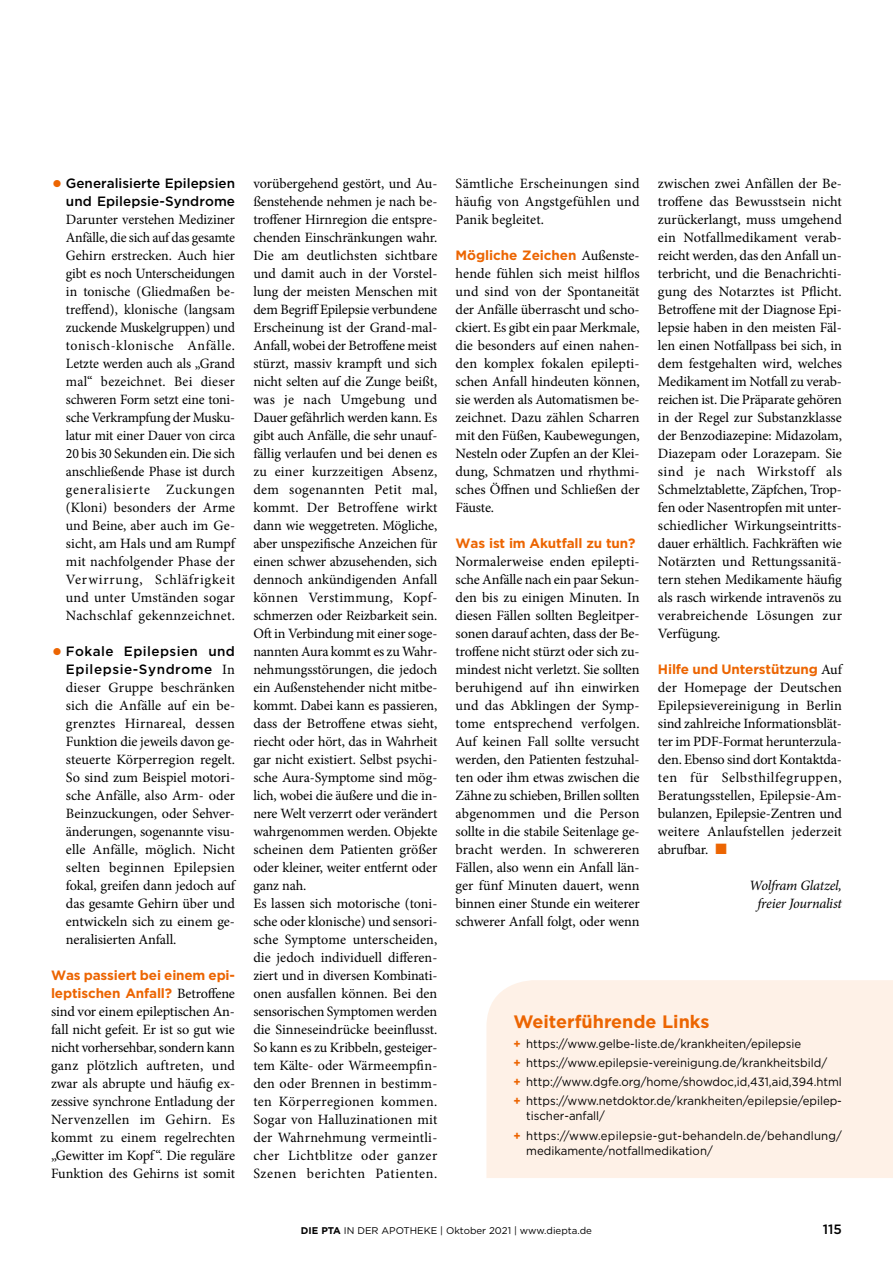
<style>
.page{position:relative;width:893px;height:1263px;background:#fff}
.page>*{position:absolute;margin:0;border:0;box-sizing:border-box;transform-origin:0 0}
.t1{font:700 18px "Gotham";color:#ec6502}
.t2{font:14.25px/18px "Minion Pro";letter-spacing:-.005em;color:#000;text-align:justify}
.t3{font:italic 14.25px/18px "Minion Pro";letter-spacing:-.02em;color:#000;text-align:center}
.t4{font:700 13.5px/18px "Gotham";letter-spacing:-.01em;color:#ec6502}
.t5{font:500 13.5px/18px "Gotham";letter-spacing:.005em;color:#000;text-align:right}
.t6{font:500 13.5px/18px "Gotham";letter-spacing:.03em;color:#000;text-align:right}
.t7{font:12px/19.2px "Gotham";color:#000;scale:.95 1}
.t8{font:12px/19.2px "Gotham";letter-spacing:.02em;color:#000;scale:.95 1}
.t9{font:9.75px "Gotham";color:#000}
.s1{font-weight:700;font-size:24px;color:#ec6502}
.s2{font-family:"Minion Pro";font-weight:400;font-size:14.25px}
.s3{font-family:"Minion Pro";font-weight:400;font-size:14.25px;color:#000}
.s4{color:#ec6502}
.s5{font-weight:700;color:#ec6502}
.s6{font-weight:700}
</style>
<div class="page">
<div style="left:486px;top:980px;width:407px;height:198px;background:#fef1e7"></div>
<p class="t5" style="left:51px;top:174px;width:186px"><span class="s1">•</span> Generalisierte Epilepsien und Epilepsie-Syndrome</p>
<p class="t2" style="left:66px;top:211px;width:171px">Darunter verstehen Mediziner Anfälle, die sich auf das gesamte Gehirn erstrecken. Auch hier gibt es noch Unterscheidungen in tonische (Gliedmaßen be&shy;treffend), klonische (langsam zuckende Muskelgruppen) und tonisch-klonische Anfälle.<br>Letzte werden auch als „Grand mal“ bezeichnet. Bei dieser schweren Form setzt eine toni&shy;sche Verkrampfung der Musku&shy;latur mit einer Dauer von circa 20 bis 30 Sekunden ein. Die sich anschließende Phase ist durch generalisierte Zuckungen (Kloni) besonders der Arme und Beine, aber auch im Ge&shy;sicht, am Hals und am Rumpf mit nachfolgender Phase der Verwirrung, Schläfrigkeit und unter Umständen sogar Nachschlaf gekennzeichnet.</p>
<p class="t6" style="left:51px;top:642px;width:186px"><span class="s1">•</span> Fokale Epilepsien und<br>Epilepsie-Syndrome <span class="s2">In</span></p>
<p class="t2" style="left:66px;top:679px;width:171px">dieser Gruppe beschränken sich die Anfälle auf ein be&shy;grenztes Hirnareal, dessen Funktion die jeweils davon ge&shy;steuerte Körperregion regelt.<br>So sind zum Beispiel motori&shy;sche Anfälle, also Arm- oder Beinzuckungen, oder Sehver&shy;änderungen, sogenannte visu&shy;elle Anfälle, möglich. Nicht selten beginnen Epilepsien fokal, greifen dann jedoch auf das gesamte Gehirn über und entwickeln sich zu einem ge&shy;neralisierten Anfall.</p>
<p class="t4" style="left:51px;top:966px;width:186px">Was passiert bei einem epi&shy;leptischen Anfall? <span class="s3">Betroffene</span></p>
<p class="t2" style="left:51px;top:1003px;width:186px">sind vor einem epileptischen An&shy;fall nicht gefeit. Er ist so gut wie nicht vorhersehbar, sondern kann ganz plötzlich auftreten, und zwar als abrupte und häufig ex&shy;zessive synchrone Entladung der Nervenzellen im Gehirn. Es kommt zu einem regelrechten „Gewitter im Kopf “. Die reguläre Funktion des Gehirns ist somit</p>
<p class="t2" style="left:658px;top:175px;width:186px">zwischen zwei Anfällen der Be&shy;troffene das Bewusstsein nicht zurückerlangt, muss umgehend ein Notfallmedikament verab&shy;reicht werden, das den Anfall un&shy;terbricht, und die Benachrichti&shy;gung des Notarztes ist Pflicht.<br>Betroffene mit der Diagnose Epi&shy;lepsie haben in den meisten Fäl&shy;len einen Notfallpass bei sich, in dem festgehalten wird, welches Medikament im Notfall zu verab&shy;reichen ist. Die Präparate gehören in der Regel zur Substanzklasse der Benzodiazepine: Midazolam, Diazepam oder Lorazepam. Sie sind je nach Wirkstoff als Schmelztablette, Zäpfchen, Trop&shy;fen oder Nasentropfen mit unter&shy;schiedlicher Wirkungseintritts&shy;dauer erhältlich. Fachkräften wie Notärzten und Rettungssanitä&shy;tern stehen Medikamente häufig als rasch wirkende intravenös zu verabreichende Lösungen zur Verfügung.</p>
<p class="t4" style="left:658px;top:660px;width:186px">Hilfe und Unterstützung <span class="s3">Auf</span></p>
<p class="t2" style="left:658px;top:679px;width:186px">der Homepage der Deutschen Epilepsievereinigung in Berlin sind zahlreiche Informationsblät&shy;ter im PDF-Format herunterzula&shy;den. Ebenso sind dort Kontaktda&shy;ten für Selbsthilfegruppen, Beratungsstellen, Epilepsie-Am&shy;bulanzen, Epilepsie-Zentren und weitere Anlaufstellen jederzeit abrufbar. <span class="s4">■</span></p>
<p class="t3" style="left:749px;top:876px;width:94px">Wolfram Glatzel, freier Journalist</p>
<p class="t2" style="left:253px;top:175px;width:186px;text-align:left">vorübergehend gestört, und Au&shy;ßenstehende nehmen je nach be&shy;troffener Hirnregion die entspre&shy;chenden Einschränkungen wahr.<br>Die am deutlichsten sichtbare und damit auch in der Vorstel&shy;lung der meisten Menschen mit dem Begriff Epilepsie verbundene<br>Erscheinung ist der Grand-mal-<br>Anfall, wobei der Betroffene meist stürzt, massiv krampft und sich nicht selten auf die Zunge beißt, was je nach Umgebung und<br>Dauer gefährlich werden kann. Es gibt auch Anfälle, die sehr unauf&shy;fällig verlaufen und bei denen es zu einer kurzzeitigen Absenz, dem sogenannten Petit mal, kommt. Der Betroffene wirkt dann wie weggetreten. Mögliche, aber unspezifische Anzeichen für einen schwer abzusehenden, sich dennoch ankündigenden Anfall können Verstimmung, Kopf&shy;schmerzen oder Reizbarkeit sein.<br>Oft in Verbindung mit einer soge&shy;nannten Aura kommt es zu Wahr&shy;nehmungsstörungen, die jedoch ein Außenstehender nicht mitbe&shy;kommt. Dabei kann es passieren, dass der Betroffene etwas sieht, riecht oder hört, das in Wahrheit gar nicht existiert. Selbst psychi&shy;sche Aura-Symptome sind mög&shy;lich, wobei die äußere und die in&shy;nere Welt verzerrt oder verändert wahrgenommen werden. Objekte scheinen dem Patienten größer oder kleiner, weiter entfernt oder ganz nah.<br>Es lassen sich motorische (toni&shy;sche oder klonische) und sensori&shy;sche Symptome unterscheiden, die jedoch individuell differen&shy;ziert und in diversen Kombinati&shy;onen ausfallen können. Bei den sensorischen Symptomen werden die Sinneseindrücke beeinflusst.<br>So kann es zu Kribbeln, gesteiger&shy;tem Kälte- oder Wärmeempfin&shy;den oder Brennen in bestimm&shy;ten Körperregionen kommen.<br>Sogar von Halluzinationen mit der Wahrnehmung vermeintli&shy;cher Lichtblitze oder ganzer<br>Szenen berichten Patienten.</p>
<p class="t2" style="left:456px;top:175px;width:186px">Sämtliche Erscheinungen sind häufig von Angstgefühlen und Panik begleitet.</p>
<p class="t4" style="left:456px;top:246px;width:185px">Mögliche Zeichen <span class="s3">Außenste-</span></p>
<p class="t2" style="left:456px;top:265px;width:186px">hende fühlen sich meist hilflos und sind von der Spontaneität der Anfälle überrascht und scho&shy;ckiert. Es gibt ein paar Merkmale, die besonders auf einen nahen&shy;den komplex fokalen epilepti&shy;schen Anfall hindeuten können, sie werden als Automatismen be&shy;zeichnet. Dazu zählen Scharren mit den Füßen, Kaubewegungen, Nesteln oder Zupfen an der Klei&shy;dung, Schmatzen und rhythmi&shy;sches Öffnen und Schließen der Fäuste.</p>
<p class="t4" style="left:456px;top:534px;width:181px">Was ist im Akutfall zu tun?</p>
<p class="t2" style="left:456px;top:553px;width:186px">Normalerweise enden epilepti&shy;sche Anfälle nach ein paar Sekun&shy;den bis zu einigen Minuten. In diesen Fällen sollten Begleitper&shy;sonen darauf achten, dass der Be&shy;troffene nicht stürzt oder sich zu&shy;mindest nicht verletzt. Sie sollten beruhigend auf ihn einwirken und das Abklingen der Symp&shy;tome entsprechend verfolgen.<br>Auf keinen Fall sollte versucht werden, den Patienten festzuhal&shy;ten oder ihm etwas zwischen die Zähne zu schieben, Brillen sollten abgenommen und die Person sollte in die stabile Seitenlage ge&shy;bracht werden. In schwereren Fällen, also wenn ein Anfall län&shy;ger fünf Minuten dauert, wenn binnen einer Stunde ein weiterer schwerer Anfall folgt, oder wenn</p>
<p class="t1" style="left:513px;top:1010px;width:198px">Weiterführende Links</p>
<p class="t7" style="left:513px;top:1033px;width:347px"><span class="s5">+</span> https://www.gelbe-liste.de/krankheiten/epilepsie<br><span class="s5">+</span> https://www.epilepsie-vereinigung.de/krankheitsbild/<br><span class="s5">+</span> http://www.dgfe.org/home/showdoc,id,431,aid,394.html <span class="s5">+</span> https://www.netdoktor.de/krankheiten/epilepsie/epilep-</p>
<p class="t8" style="left:513px;top:1106px;width:347px;text-indent:13px">tischer-anfall/<br><span class="s5">+</span> https://www.epilepsie-gut-behandeln.de/behandlung/</p>
<p class="t7" style="left:526px;top:1140px;width:198px">medikamente/notfallmedikation/</p>
<p class="t9" style="left:301px;top:1224px;width:292px"><span class="s6">DIE PTA</span> IN DER APOTHEKE | Oktober 2021 | www.diepta.de</p>
<p class="t5" style="left:823px;top:1220px;width:21px">115</p>
</div>
